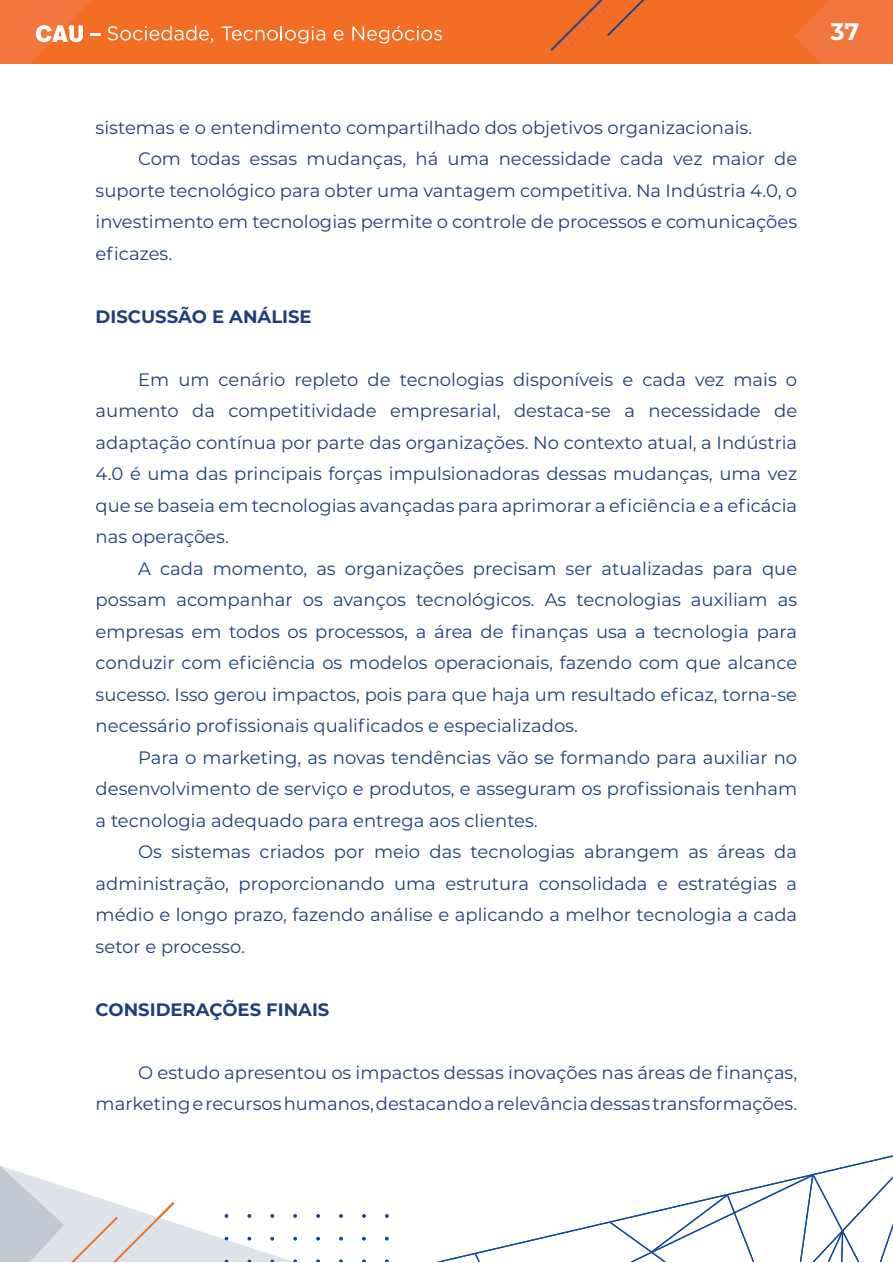
<style>
.page{position:relative;width:893px;height:1263px;background:#fff}
.page>*{position:absolute;margin:0;border:0;box-sizing:border-box;transform-origin:0 0}
.t1{font:700 24px "Montserrat";color:#fff}
.t2{font:18px/31.5px "Montserrat";color:#1f3f79;text-align:justify}
.t3{font:700 18px "Montserrat";color:#1f3f79}
</style>
<div class="page">
<div style="left:0;top:0;width:893px;height:64px;background:#f36e24"></div>
<svg style="left:794px;top:0;width:99px;height:64px"></svg>
<svg style="left:550px;top:0;width:95px;height:51px"></svg>
<svg style="left:437px;top:1155px;width:456px;height:107px"></svg>
<svg style="left:475px;top:1253px;width:5px;height:9px"></svg>
<svg style="left:610px;top:1174px;width:283px;height:88px"></svg>
<svg style="left:316px;top:1214px;width:4px;height:4px"></svg>
<svg style="left:339px;top:1214px;width:4px;height:4px"></svg>
<svg style="left:362px;top:1214px;width:4px;height:4px"></svg>
<svg style="left:385px;top:1214px;width:4px;height:4px"></svg>
<svg style="left:316px;top:1237px;width:4px;height:3px"></svg>
<svg style="left:339px;top:1237px;width:4px;height:3px"></svg>
<svg style="left:362px;top:1237px;width:4px;height:3px"></svg>
<svg style="left:385px;top:1237px;width:4px;height:3px"></svg>
<svg style="left:0;top:1166px;width:297px;height:96px"></svg>
<svg style="left:108px;top:26px;width:105px;height:17px"></svg>
<svg style="left:221px;top:26px;width:104px;height:18px"></svg>
<svg style="left:334px;top:30px;width:9px;height:11px"></svg>
<svg style="left:352px;top:26px;width:90px;height:18px"></svg>
<svg style="left:0;top:0;width:100px;height:64px"></svg>
<p class="t2" style="left:96px;top:111px;width:658px">sistemas e o entendimento compartilhado dos objetivos organizacionais.</p>
<p class="t2" style="left:138px;top:142px;width:661px">Com todas essas mudanças, há uma necessidade cada vez maior de</p>
<p class="t2" style="left:96px;top:174px;width:703px">suporte tecnológico para obter uma vantagem competitiva. Na Indústria 4.0, o</p>
<p class="t2" style="left:96px;top:205px;width:703px">investimento em tecnologias permite o controle de processos e comunicações</p>
<p class="t2" style="left:96px;top:237px;width:78px">eficazes.</p>
<p class="t3" style="left:96px;top:303px;width:218px">DISCUSSÃO E ANÁLISE</p>
<p class="t2" style="left:96px;top:363px;width:703px;text-indent:43px">Em um cenário repleto de tecnologias disponíveis e cada vez mais o aumento da competitividade empresarial, destaca-se a necessidade de adaptação contínua por parte das organizações. No contexto atual, a Indústria 4.0 é uma das principais forças impulsionadoras dessas mudanças, uma vez que se baseia em tecnologias avançadas para aprimorar a eficiência e a eficácia nas operações.</p>
<p class="t2" style="left:96px;top:552px;width:703px;text-indent:43px">A cada momento, as organizações precisam ser atualizadas para que possam acompanhar os avanços tecnológicos. As tecnologias auxiliam as empresas em todos os processos, a área de finanças usa a tecnologia para conduzir com eficiência os modelos operacionais, fazendo com que alcance sucesso. Isso gerou impactos, pois para que haja um resultado eficaz, torna-se necessário profissionais qualificados e especializados.</p>
<p class="t2" style="left:96px;top:741px;width:703px;text-indent:43px">Para o marketing, as novas tendências vão se formando para auxiliar no desenvolvimento de serviço e produtos, e asseguram os profissionais tenham a tecnologia adequado para entrega aos clientes.</p>
<p class="t2" style="left:96px;top:835px;width:703px;text-indent:43px">Os sistemas criados por meio das tecnologias abrangem as áreas da administração, proporcionando uma estrutura consolidada e estratégias a médio e longo prazo, fazendo análise e aplicando a melhor tecnologia a cada setor e processo.</p>
<p class="t3" style="left:96px;top:996px;width:235px">CONSIDERAÇÕES FINAIS</p>
<p class="t2" style="left:96px;top:1056px;width:703px;text-align:right">O estudo apresentou os impactos dessas inovações nas áreas de finanças, marketing e recursos humanos, destacando a relevância dessas transformações.</p>
<h1 class="t1" style="left:830px;top:14px;width:30px">37</h1>
</div>
